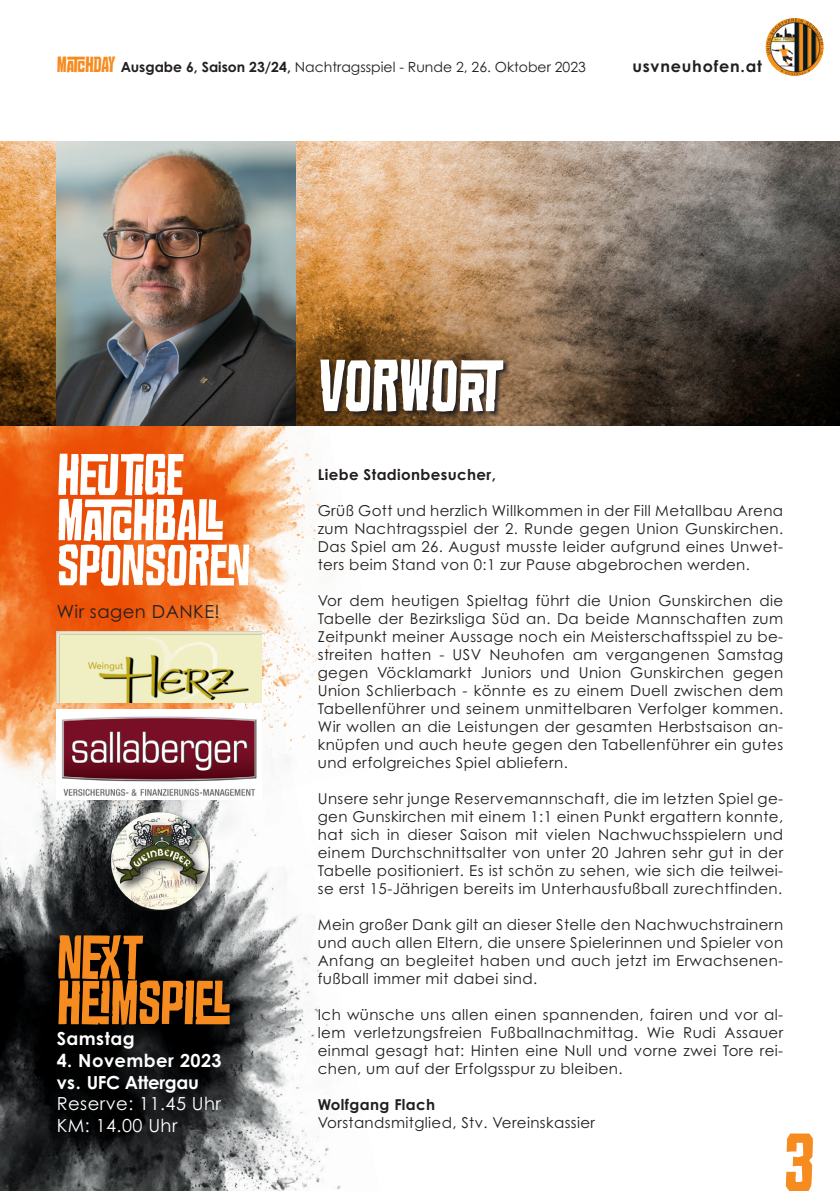
<style>
.page{position:relative;width:840px;height:1191px;background:#fff}
.page>*{position:absolute;margin:0;border:0;box-sizing:border-box;transform-origin:0 0}
.t1{font:92px "Croteau";color:#f68b1f}
.t2{font:80px "Croteau";color:#fff}
.t3{font:68px "Croteau";color:#f68b1f}
.t4{font:64px/45.4px "Croteau";color:#fff}
.t5{font:700 18px/21.6px "Century Gothic Pro";letter-spacing:.025em;color:#fff}
.t6{font:18px/21.6px "Century Gothic Pro";letter-spacing:.025em;color:#fff}
.t7{font:18px "Century Gothic Pro";letter-spacing:.025em;color:#231f20}
.t8{font:700 16px "Century Gothic Pro";letter-spacing:.05em;color:#231f20}
.t9{font:15px/18px "Century Gothic Pro";letter-spacing:.025em;color:#231f20;text-align:justify}
.t10{font:700 15px "Century Gothic Pro";letter-spacing:.025em;color:#231f20}
.t11{font:14px "Century Gothic Pro";color:#231f20}
.s1{font-family:"Croteau";font-size:24px;color:#f68b1f}
.s2{font-weight:700}
</style>
<div class="page">
<img style="left:764px;top:17px;width:59px;height:59px;border-radius:30px">
<div style="left:764px;top:17px;width:59px;height:60px;border:1px solid #fff;border-radius:50%"></div>
<img style="left:0;top:859px;width:341px;height:332px">
<img style="left:0;top:425px;width:398px;height:434px">
<img style="left:0;top:142px;width:839px;height:283px">
<svg style="left:319px;top:357px;width:190px;height:61px;background:#443221"></svg>
<img style="left:108px;top:809px;width:101px;height:101px">
<img style="left:57px;top:631px;width:204px;height:71px">
<img style="left:57px;top:709px;width:204px;height:90px">
<img style="left:57px;top:142px;width:238px;height:283px">
<p class="t11" style="left:57px;top:58px;width:530px"><span class="s1">MATCHDAY</span> <span class="s2">Ausgabe 6, Saison 23/24,</span> Nachtragsspiel - Runde 2, 26. Oktober 2023</p>
<p class="t8" style="left:632px;top:56px;width:131px">usvneuhofen.at</p>
<h3 class="t4" style="left:57px;top:453px;width:194px">HEUTIGE<br>MATCHBALL<br>SPONSOREN</h3>
<p class="t7" style="left:57px;top:601px;width:164px">Wir sagen DANKE!</p>
<h3 class="t3" style="left:57px;top:928px;width:87px">NEXT</h3>
<h3 class="t3" style="left:57px;top:973px;width:175px">HEIMSPIEL</h3>
<p class="t5" style="left:57px;top:1027px;width:79px">Samstag</p>
<p class="t5" style="left:57px;top:1049px;width:166px">4. November 2023 vs. UFC Attergau</p>
<p class="t6" style="left:57px;top:1092px;width:166px">Reserve: 11.45 Uhr<br>KM: 14.00 Uhr</p>
<h2 class="t2" style="left:317px;top:352px;width:187px">VORWORT</h2>
<p class="t10" style="left:317px;top:465px;width:180px">Liebe Stadionbesucher,</p>
<p class="t9" style="left:317px;top:501px;width:466px">Grüß Gott und herzlich Willkommen in der Fill Metallbau Arena zum Nachtragsspiel der 2. Runde gegen Union Gunskirchen.<br>Das Spiel am 26. August musste leider aufgrund eines Unwet&shy;ters beim Stand von 0:1 zur Pause abgebrochen werden.</p>
<p class="t9" style="left:317px;top:591px;width:466px">Vor dem heutigen Spieltag führt die Union Gunskirchen die Tabelle der Bezirksliga Süd an. Da beide Mannschaften zum Zeitpunkt meiner Aussage noch ein Meisterschaftsspiel zu be&shy;streiten hatten - USV Neuhofen am vergangenen Samstag gegen Vöcklamarkt Juniors und Union Gunskirchen gegen Union Schlierbach - könnte es zu einem Duell zwischen dem Tabellenführer und seinem unmittelbaren Verfolger kommen.<br>Wir wollen an die Leistungen der gesamten Herbstsaison an&shy;knüpfen und auch heute gegen den Tabellenführer ein gutes und erfolgreiches Spiel abliefern.</p>
<p class="t9" style="left:317px;top:789px;width:466px">Unsere sehr junge Reservemannschaft, die im letzten Spiel ge&shy;gen Gunskirchen mit einem 1:1 einen Punkt ergattern konnte, hat sich in dieser Saison mit vielen Nachwuchsspielern und einem Durchschnittsalter von unter 20 Jahren sehr gut in der Tabelle positioniert. Es ist schön zu sehen, wie sich die teilwei&shy;se erst 15-Jährigen bereits im Unterhausfußball zurechtfinden.</p>
<p class="t9" style="left:317px;top:915px;width:466px">Mein großer Dank gilt an dieser Stelle den Nachwuchstrainern und auch allen Eltern, die unsere Spielerinnen und Spieler von Anfang an begleitet haben und auch jetzt im Erwachsenen&shy;fußball immer mit dabei sind.</p>
<p class="t9" style="left:317px;top:1005px;width:466px">Ich wünsche uns allen einen spannenden, fairen und vor al&shy;lem verletzungsfreien Fußballnachmittag. Wie Rudi Assauer einmal gesagt hat: Hinten eine Null und vorne zwei Tore rei&shy;chen, um auf der Erfolgsspur zu bleiben.</p>
<p class="t10" style="left:317px;top:1095px;width:119px">Wolfgang Flach</p>
<p class="t9" style="left:317px;top:1113px;width:279px">Vorstandsmitglied, Stv. Vereinskassier</p>
<h1 class="t1" style="left:782px;top:1123px;width:32px">3</h1>
</div>
